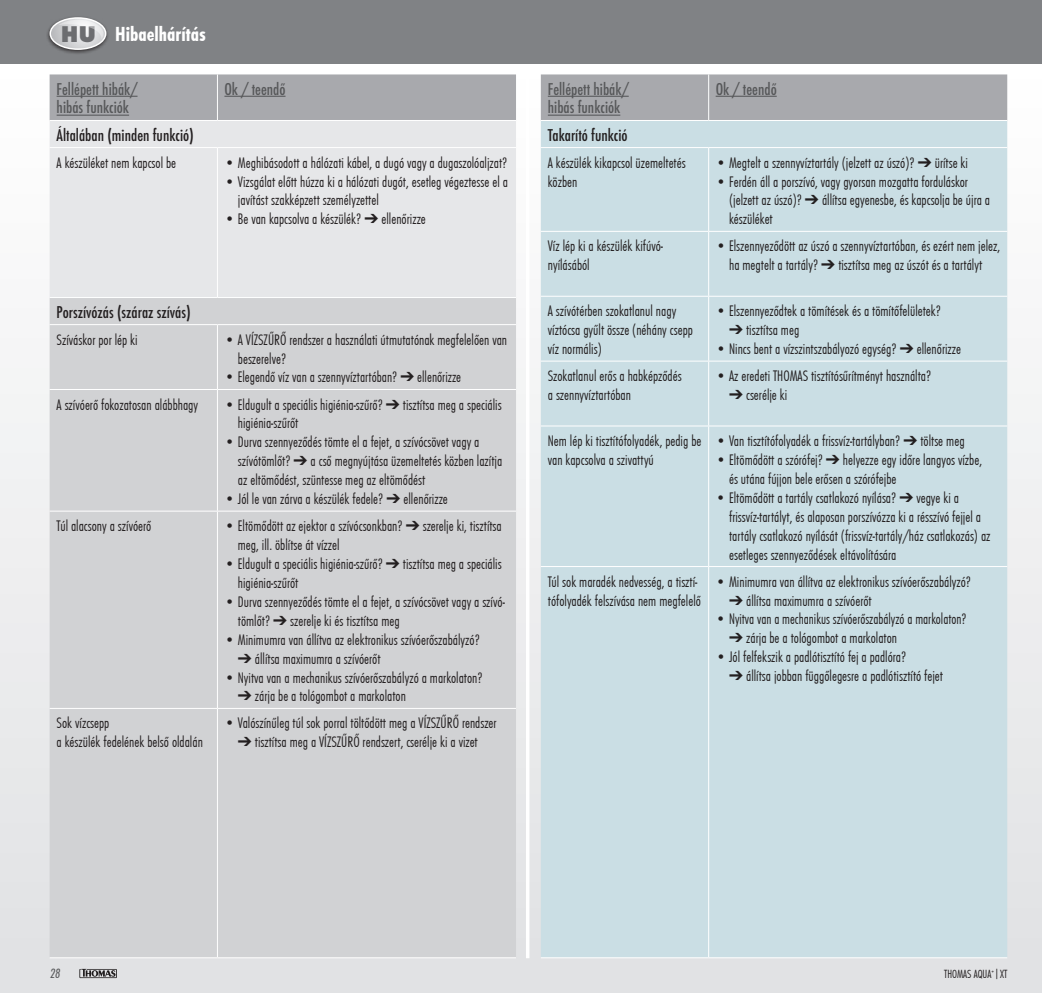
<style>
.page{position:relative;width:1042px;height:993px;background:#fff}
.page>*{position:absolute;margin:0;border:0;box-sizing:border-box;transform-origin:0 0}
.t1{font:700 21px "Futura Con";color:#fff}
.t2{font:300 15.75px/18.9px "Futura Con";color:#231f20}
.t3{font:500 condensed 15.75px/18.9px "Futura";color:#57585a}
.t4{font:500 condensed 15.75px "Futura";color:#231f20}
.t5{font:14px "Futura Con Boo Obl";color:#57585a}
.t6{font:300 12.25px "Futura Con";color:#231f20}
.s1{font-family:"Function";font-weight:800;font-size:23.62px;color:#6c6d70}
</style>
<div class="page">
<div style="left:0;top:74px;width:1042px;height:918px;background:linear-gradient(to bottom,#fefefe,#e0e1e3)"></div>
<div style="left:0;top:0;width:1042px;height:63px;background:#808285"></div>
<hr style="left:526px;top:74px;width:3px;height:883px;background:#fff">
<div style="left:50px;top:74px;width:466px;height:46px;background:#a8a9ad"></div>
<div style="left:50px;top:121px;width:466px;height:176px;background:#e6e7e9"></div>
<div style="left:50px;top:298px;width:466px;height:659px;background:#d1d2d4"></div>
<hr style="left:217px;top:74px;width:1px;height:46px;background:#fff">
<hr style="left:50px;top:120px;width:167px;height:1px;background:#fff">
<hr style="left:217px;top:120px;width:299px;height:1px;background:#fff">
<hr style="left:50px;top:147px;width:167px;height:1px;background:#fff">
<hr style="left:217px;top:147px;width:299px;height:1px;background:#fff">
<hr style="left:217px;top:148px;width:1px;height:149px;background:#fff">
<hr style="left:50px;top:297px;width:167px;height:1px;background:#fff">
<hr style="left:217px;top:297px;width:299px;height:1px;background:#fff">
<hr style="left:50px;top:324px;width:167px;height:1px;background:#fff">
<hr style="left:217px;top:324px;width:299px;height:1px;background:#fff">
<hr style="left:217px;top:325px;width:1px;height:64px;background:#fff">
<hr style="left:50px;top:389px;width:167px;height:1px;background:#fff">
<hr style="left:217px;top:389px;width:299px;height:1px;background:#fff">
<hr style="left:217px;top:390px;width:1px;height:120px;background:#fff">
<hr style="left:50px;top:510px;width:167px;height:1px;background:#fff">
<hr style="left:217px;top:510px;width:299px;height:1px;background:#fff">
<hr style="left:217px;top:511px;width:1px;height:196px;background:#fff">
<hr style="left:50px;top:707px;width:167px;height:1px;background:#fff">
<hr style="left:217px;top:707px;width:299px;height:1px;background:#fff">
<hr style="left:217px;top:708px;width:1px;height:249px;background:#fff">
<hr style="left:50px;top:957px;width:167px;height:1px;background:#fff">
<hr style="left:217px;top:957px;width:299px;height:1px;background:#fff">
<hr style="left:57px;top:96px;width:80px;height:1px;background:#57585a">
<hr style="left:57px;top:115px;width:72px;height:1px;background:#57585a">
<hr style="left:224px;top:96px;width:61px;height:1px;background:#57585a">
<div style="left:541px;top:74px;width:466px;height:46px;background:#a8a9ad"></div>
<div style="left:541px;top:121px;width:466px;height:836px;background:#cadee4"></div>
<hr style="left:708px;top:74px;width:1px;height:46px;background:#fff">
<hr style="left:541px;top:120px;width:167px;height:1px;background:#fff">
<hr style="left:708px;top:120px;width:299px;height:1px;background:#fff">
<hr style="left:541px;top:147px;width:167px;height:1px;background:#fff">
<hr style="left:708px;top:147px;width:299px;height:1px;background:#fff">
<hr style="left:708px;top:148px;width:1px;height:83px;background:#fff">
<hr style="left:708px;top:296px;width:1px;height:64px;background:#fff">
<hr style="left:708px;top:361px;width:1px;height:64px;background:#fff">
<hr style="left:708px;top:426px;width:1px;height:140px;background:#fff">
<hr style="left:708px;top:566px;width:1px;height:391px;background:#fff">
<hr style="left:541px;top:231px;width:167px;height:1px;background:#fff">
<hr style="left:708px;top:231px;width:299px;height:1px;background:#fff">
<hr style="left:708px;top:232px;width:1px;height:64px;background:#fff">
<hr style="left:541px;top:296px;width:167px;height:1px;background:#fff">
<hr style="left:708px;top:296px;width:299px;height:1px;background:#fff">
<hr style="left:541px;top:360px;width:167px;height:1px;background:#fff">
<hr style="left:708px;top:360px;width:299px;height:1px;background:#fff">
<hr style="left:541px;top:425px;width:167px;height:1px;background:#fff">
<hr style="left:708px;top:425px;width:299px;height:1px;background:#fff">
<hr style="left:541px;top:566px;width:167px;height:1px;background:#fff">
<hr style="left:708px;top:566px;width:299px;height:1px;background:#fff">
<hr style="left:541px;top:957px;width:167px;height:1px;background:#fff">
<hr style="left:708px;top:957px;width:299px;height:1px;background:#fff">
<hr style="left:548px;top:96px;width:81px;height:1px;background:#57585a">
<hr style="left:548px;top:115px;width:72px;height:1px;background:#57585a">
<hr style="left:715px;top:96px;width:62px;height:1px;background:#57585a">
<div style="left:46px;top:15px;width:64px;height:40px;background:#231f20;opacity:.75"></div>
<div style="left:50px;top:17px;width:56px;height:33px;border:1px solid #fff;border-radius:50%"></div>
<svg style="left:50px;top:18px;width:56px;height:31px;background:#cccdce"></svg>
<svg style="left:79px;top:968px;width:38px;height:9px"></svg>
<h1 class="t1" style="left:61px;top:19px;width:146px"><span class="s1">HU</span> Hibaelhárítás</h1>
<p class="t3" style="left:57px;top:79px;width:82px">Fellépett hibák/ hibás funkciók</p>
<p class="t3" style="left:224px;top:79px;width:63px">Ok / teendő</p>
<p class="t4" style="left:57px;top:125px;width:139px">Általában (minden funkció)</p>
<p class="t2" style="left:57px;top:152px;width:121px">A készüléket nem kapcsol be</p>
<p class="t2" style="left:224px;top:152px;width:284px">• Meghibásodott a hálózati kábel, a dugó vagy a dugaszolóaljzat?</p>
<p class="t2" style="left:238px;top:171px;width:272px;text-indent:-13px">• Vizsgálat előtt húzza ki a hálózati dugót, esetleg végeztesse el a javítást szakképzett személyzettel</p>
<p class="t2" style="left:224px;top:209px;width:203px">• Be van kapcsolva a készülék? ➔ ellenőrizze</p>
<p class="t4" style="left:57px;top:301px;width:136px">Porszívózás (száraz szívás)</p>
<p class="t2" style="left:57px;top:329px;width:83px">Szíváskor por lép ki</p>
<p class="t2" style="left:238px;top:329px;width:271px;text-indent:-13px">• A VÍZSZŰRŐ rendszer a használati útmutatónak megfelelően van beszerelve?</p>
<p class="t2" style="left:224px;top:367px;width:238px">• Elegendő víz van a szennyvíztartóban? ➔ ellenőrizze</p>
<p class="t2" style="left:57px;top:394px;width:143px">A szívóerő fokozatosan alábbhagy</p>
<p class="t2" style="left:238px;top:394px;width:265px;text-indent:-13px">• Eldugult a speciális higiénia-szűrő? ➔ tisztítsa meg a speciális higiénia-szűrőt</p>
<p class="t2" style="left:238px;top:432px;width:266px;text-indent:-13px">• Durva szennyeződés tömte el a fejet, a szívócsövet vagy a szívótömlőt? ➔ a cső megnyújtása üzemeltetés közben lazítja az eltömődést, szüntesse meg az eltömődést</p>
<p class="t2" style="left:224px;top:488px;width:225px">• Jól le van zárva a készülék fedele? ➔ ellenőrizze</p>
<p class="t2" style="left:57px;top:515px;width:96px">Túl alacsony a szívóerő</p>
<p class="t2" style="left:238px;top:515px;width:265px;text-indent:-13px">• Eltömődött az ejektor a szívócsonkban? ➔ szerelje ki, tisztítsa meg, ill. öblítse át vízzel</p>
<p class="t2" style="left:238px;top:553px;width:265px;text-indent:-13px">• Eldugult a speciális higiénia-szűrő? ➔ tisztítsa meg a speciális higiénia-szűrőt</p>
<p class="t2" style="left:238px;top:591px;width:268px;text-indent:-13px">• Durva szennyeződés tömte el a fejet, a szívócsövet vagy a szívó&shy;tömlőt? ➔ szerelje ki és tisztítsa meg</p>
<p class="t2" style="left:224px;top:629px;width:257px">• Minimumra van állítva az elektronikus szívóerőszabályzó?</p>
<p class="t2" style="left:238px;top:648px;width:144px">➔ állítsa maximumra a szívóerőt</p>
<p class="t2" style="left:224px;top:667px;width:260px">• Nyitva van a mechanikus szívóerőszabályzó a markolaton?</p>
<p class="t2" style="left:238px;top:686px;width:170px">➔ zárja be a tológombot a markolaton</p>
<p class="t2" style="left:57px;top:713px;width:148px">Sok vízcsepp<br>a készülék fedelének belső oldalán</p>
<p class="t2" style="left:224px;top:713px;width:274px">• Valószínűleg túl sok porral töltődött meg a VÍZSZŰRŐ rendszer</p>
<p class="t2" style="left:238px;top:731px;width:241px">➔ tisztítsa meg a VÍZSZŰRŐ rendszert, cserélje ki a vizet</p>
<p class="t3" style="left:548px;top:79px;width:82px">Fellépett hibák/ hibás funkciók</p>
<p class="t3" style="left:715px;top:79px;width:63px">Ok / teendő</p>
<p class="t4" style="left:548px;top:125px;width:81px">Takarító funkció</p>
<p class="t2" style="left:548px;top:152px;width:139px">A készülék kikapcsol üzemeltetés közben</p>
<p class="t2" style="left:715px;top:152px;width:254px">• Megtelt a szennyvíztartály (jelzett az úszó)? ➔ ürítse ki</p>
<p class="t2" style="left:729px;top:171px;width:262px;text-indent:-13px">• Ferdén áll a porszívó, vagy gyorsan mozgatta forduláskor (jelzett az úszó)? ➔ állítsa egyenesbe, és kapcsolja be újra a készüléket</p>
<p class="t2" style="left:548px;top:236px;width:117px">Víz lép ki a készülék kifúvó&shy;nyílásából</p>
<p class="t2" style="left:715px;top:236px;width:286px;text-align:center">• Elszennyeződött az úszó a szennyvíztartóban, és ezért nem jelez, ha megtelt a tartály? ➔ tisztítsa meg az úszót és a tartályt</p>
<p class="t2" style="left:548px;top:301px;width:147px">A szívótérben szokatlanul nagy víztócsa gyűlt össze (néhány csepp víz normális)</p>
<p class="t2" style="left:715px;top:301px;width:227px">• Elszennyeződtek a tömítések és a tömítőfelületek?</p>
<p class="t2" style="left:729px;top:320px;width:72px">➔ tisztítsa meg</p>
<p class="t2" style="left:715px;top:339px;width:247px">• Nincs bent a vízszintszabályozó egység? ➔ ellenőrizze</p>
<p class="t2" style="left:548px;top:366px;width:135px">Szokatlanul erős a habképződés a szennyvíztartóban</p>
<p class="t2" style="left:715px;top:366px;width:217px">• Az eredeti THOMAS tisztítósűrítményt használta?</p>
<p class="t2" style="left:729px;top:384px;width:60px">➔ cserélje ki</p>
<p class="t2" style="left:548px;top:430px;width:155px">Nem lép ki tisztítófolyadék, pedig be van kapcsolva a szivattyú</p>
<p class="t2" style="left:715px;top:430px;width:250px">• Van tisztítófolyadék a frissvíz-tartályban? ➔ töltse meg</p>
<p class="t2" style="left:729px;top:449px;width:255px;text-indent:-13px">• Eltömődött a szórófej? ➔ helyezze egy időre langyos vízbe, és utána fújjon bele erősen a szórófejbe</p>
<p class="t2" style="left:729px;top:487px;width:263px;text-indent:-13px">• Eltömődött a tartály csatlakozó nyílása? ➔ vegye ki a frissvíz-tartályt, és alaposan porszívózza ki a résszívó fejjel a tartály csatlakozó nyílását (frissvíz-tartály/ház csatlakozás) az esetleges szennyeződések eltávolítására</p>
<p class="t2" style="left:548px;top:571px;width:155px">Túl sok maradék nedvesség, a tisztí&shy;tófolyadék felszívása nem megfelelő</p>
<p class="t2" style="left:715px;top:571px;width:257px">• Minimumra van állítva az elektronikus szívóerőszabályzó?</p>
<p class="t2" style="left:729px;top:590px;width:144px">➔ állítsa maximumra a szívóerőt</p>
<p class="t2" style="left:715px;top:609px;width:252px">• Nyitva van a mechanikus szívóerőszabályzó a markolaton?</p>
<p class="t2" style="left:729px;top:627px;width:170px">➔ zárja be a tológombot a markolaton</p>
<p class="t2" style="left:716px;top:646px;width:192px">• Jól felfekszik a padlótisztító fej a padlóra?</p>
<p class="t2" style="left:729px;top:665px;width:215px">➔ állítsa jobban függőlegesre a padlótisztító fejet</p>
<p class="t5" style="left:50px;top:963px;width:12px">28</p>
<p class="t6" style="left:944px;top:965px;width:65px">THOMAS AQUA<sup>+</sup>|XT</p>
</div>
